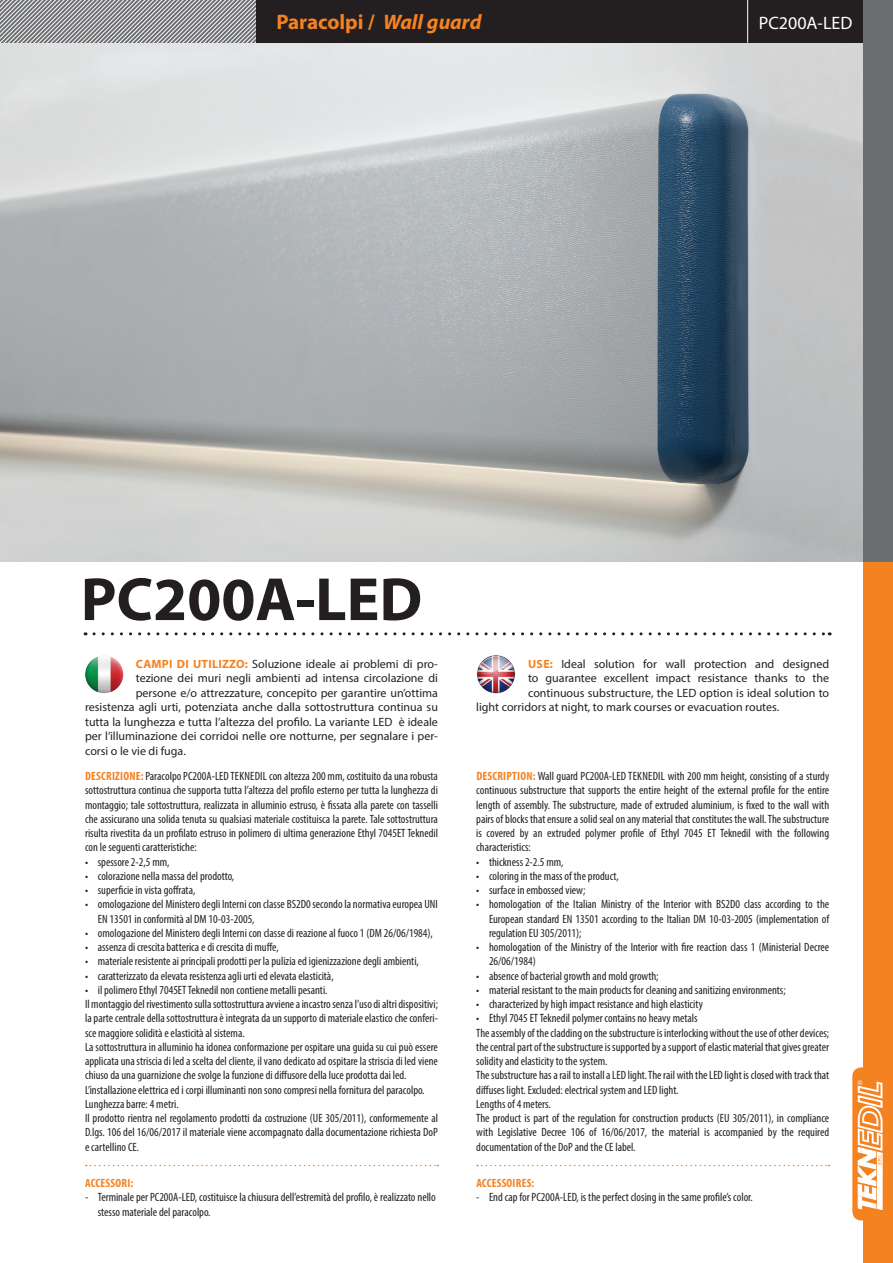
<style>
.page{position:relative;width:893px;height:1263px;background:#fff}
.page>*{position:absolute;margin:0;border:0;box-sizing:border-box;transform-origin:0 0}
.t1{font:700 61.5px "Myriad Pro";color:#231f20}
.t2{font:700 21px "Myriad Pro";color:#f58220}
.t3{font:18px "Myriad Pro";color:#fff}
.t4{font:condensed 12px/14.2px "Myriad Pro";color:#231f20}
.t5{font:12px "Myriad Pro";color:#231f20}
.t6{font:700 condensed 12px "Myriad Pro";letter-spacing:.02em;color:#f58220}
.t7{font:6.45px "Helvetica";color:#fff}
.s1{font-style:italic}
.s2{font-weight:700;color:#f58220}
</style>
<div class="page">
<img style="left:0;top:43px;width:863px;height:518px">
<div style="left:0;top:0;width:893px;height:43px;background:#231f20"></div>
<div style="left:852px;top:1067px;width:24px;height:153px;background:#f58220;border-radius:9px"></div>
<div style="left:863px;top:0;width:30px;height:1263px;background:#f58220"></div>
<div style="left:863px;top:0;width:30px;height:561px;background:#6c6d70"></div>
<hr style="left:747px;top:0;width:1px;height:43px;background:#fff">
<svg style="left:0;top:0;width:255px;height:43px;background:#9c9d9f"></svg>
<svg style="left:857px;top:1081px;width:26px;height:129px"></svg>
<svg style="left:94px;top:632px;width:736px;height:3px"></svg>
<img style="left:85px;top:655px;width:38px;height:38px">
<img style="left:477px;top:655px;width:38px;height:38px">
<svg style="left:86px;top:1165px;width:352px;height:1px"></svg>
<svg style="left:477px;top:1165px;width:352px;height:1px"></svg>
<h2 class="t2" style="left:276px;top:8px;width:207px">Paracolpi / <span class="s1">Wall guard</span></h2>
<h3 class="t3" style="left:759px;top:12px;width:95px">PC200A-LED</h3>
<h1 class="t1" style="left:81px;top:559px;width:343px">PC200A-LED</h1>
<p class="t5" style="left:136px;top:657px;width:304px"><span class="s2">CAMPI DI UTILIZZO:</span> Soluzione ideale ai problemi di pro-</p>
<p class="t5" style="left:136px;top:671px;width:304px">tezione dei muri negli ambienti ad intensa circolazione di</p>
<p class="t5" style="left:136px;top:685px;width:304px">persone e/o attrezzature, concepito per garantire un’ottima</p>
<p class="t5" style="left:85px;top:700px;width:354px">resistenza agli urti, potenziata anche dalla sottostruttura continua su</p>
<p class="t5" style="left:85px;top:714px;width:354px">tutta la lunghezza e tutta l’altezza del profilo. La variante LED è ideale</p>
<p class="t5" style="left:85px;top:729px;width:354px">per l’illuminazione dei corridoi nelle ore notturne, per segnalare i per-</p>
<p class="t5" style="left:85px;top:743px;width:102px">corsi o le vie di fuga.</p>
<p class="t4" style="left:85px;top:769px;width:354px;text-align:justify"><span class="s2">DESCRIZIONE:</span> Paracolpo PC200A-LED TEKNEDIL con altezza 200 mm, costituito da una robusta sottostruttura continua che supporta tutta l’altezza del profilo esterno per tutta la lunghezza di montaggio; tale sottostruttura, realizzata in alluminio estruso, è fissata alla parete con tasselli che assicurano una solida tenuta su qualsiasi materiale costituisca la parete. Tale sottostruttura risulta rivestita da un profilato estruso in polimero di ultima generazione Ethyl 7045ET Teknedil con le seguenti caratteristiche:</p>
<p class="t4" style="left:85px;top:854px;width:86px">• spessore 2-2,5 mm,</p>
<p class="t4" style="left:85px;top:869px;width:151px">• colorazione nella massa del prodotto,</p>
<p class="t4" style="left:85px;top:883px;width:112px">• superficie in vista goffrata,</p>
<p class="t4" style="left:98px;top:897px;width:342px;text-indent:-13px">• omologazione del Ministero degli Interni con classe BS2D0 secondo la normativa europea UNI<br>EN 13501 in conformità al DM 10-03-2005,</p>
<p class="t4" style="left:85px;top:926px;width:349px">• omologazione del Ministero degli Interni con classe di reazione al fuoco 1 (DM 26/06/1984),</p>
<p class="t4" style="left:85px;top:940px;width:195px">• assenza di crescita batterica e di crescita di muffe,</p>
<p class="t4" style="left:85px;top:954px;width:335px">• materiale resistente ai principali prodotti per la pulizia ed igienizzazione degli ambienti,</p>
<p class="t4" style="left:85px;top:968px;width:250px">• caratterizzato da elevata resistenza agli urti ed elevata elasticità,</p>
<p class="t4" style="left:85px;top:982px;width:354px">• il polimero Ethyl 7045ET Teknedil non contiene metalli pesanti.<br>Il montaggio del rivestimento sulla sottostruttura avviene a incastro senza l’uso di altri dispositivi; la parte centrale della sottostruttura è integrata da un supporto di materiale elastico che conferi&shy;sce maggiore solidità e elasticità al sistema.<br>La sottostruttura in alluminio ha idonea conformazione per ospitare una guida su cui può essere applicata una striscia di led a scelta del cliente, il vano dedicato ad ospitare la striscia di led viene chiuso da una guarnizione che svolge la funzione di diffusore della luce prodotta dai led.<br>L’installazione elettrica ed i corpi illuminanti non sono compresi nella fornitura del paracolpo.<br>Lunghezza barre: 4 metri.<br>Il prodotto rientra nel regolamento prodotti da costruzione (UE 305/2011), conformemente al D.lgs. 106 del 16/06/2017 il materiale viene accompagnato dalla documentazione richiesta DoP e cartellino CE.</p>
<p class="t6" style="left:85px;top:1175px;width:50px">ACCESSORI:</p>
<p class="t4" style="left:98px;top:1190px;width:340px;text-indent:-13px">- Terminale per PC200A-LED, costituisce la chiusura dell’estremità del profilo, è realizzato nello stesso materiale del paracolpo.</p>
<p class="t5" style="left:528px;top:657px;width:302px"><span class="s2">USE:</span> Ideal solution for wall protection and designed</p>
<p class="t5" style="left:528px;top:671px;width:303px">to guarantee excellent impact resistance thanks to the</p>
<p class="t5" style="left:528px;top:685px;width:303px">continuous substructure, the LED option is ideal solution to</p>
<p class="t5" style="left:476px;top:700px;width:305px">light corridors at night, to mark courses or evacuation routes.</p>
<p class="t4" style="left:476px;top:769px;width:354px;text-align:justify"><span class="s2">DESCRIPTION:</span> Wall guard PC200A-LED TEKNEDIL with 200 mm height, consisting of a sturdy continuous substructure that supports the entire height of the external profile for the entire length of assembly. The substructure, made of extruded aluminium, is fixed to the wall with pairs of blocks that ensure a solid seal on any material that constitutes the wall. The substructure is covered by an extruded polymer profile of Ethyl 7045 ET Teknedil with the following characteristics:</p>
<p class="t4" style="left:476px;top:854px;width:89px">• thickness 2-2.5 mm,</p>
<p class="t4" style="left:476px;top:869px;width:144px">• coloring in the mass of the product,</p>
<p class="t4" style="left:476px;top:883px;width:111px">• surface in embossed view;</p>
<p class="t4" style="left:489px;top:897px;width:342px;text-align:justify;text-indent:-13px">• homologation of the Italian Ministry of the Interior with BS2D0 class according to the European standard EN 13501 according to the Italian DM 10-03-2005 (implementation of regulation EU 305/2011);</p>
<p class="t4" style="left:489px;top:940px;width:342px;text-indent:-13px">• homologation of the Ministry of the Interior with fire reaction class 1 (Ministerial Decree<br>26/06/1984)</p>
<p class="t4" style="left:476px;top:968px;width:184px">• absence of bacterial growth and mold growth;</p>
<p class="t4" style="left:476px;top:982px;width:311px">• material resistant to the main products for cleaning and sanitizing environments;</p>
<p class="t4" style="left:476px;top:997px;width:228px">• characterized by high impact resistance and high elasticity</p>
<p class="t4" style="left:476px;top:1011px;width:354px">• Ethyl 7045 ET Teknedil polymer contains no heavy metals<br>The assembly of the cladding on the substructure is interlocking without the use of other devices; the central part of the substructure is supported by a support of elastic material that gives greater solidity and elasticity to the system.<br>The substructure has a rail to install a LED light. The rail with the LED light is closed with track that diffuses light. Excluded: electrical system and LED light.<br>Lengths of 4 meters.<br>The product is part of the regulation for construction products (EU 305/2011), in compliance with Legislative Decree 106 of 16/06/2017, the material is accompanied by the required documentation of the DoP and the CE label.</p>
<p class="t6" style="left:476px;top:1175px;width:59px">ACCESSOIRES:</p>
<p class="t4" style="left:476px;top:1190px;width:278px">- End cap for PC200A-LED, is the perfect closing in the same profile’s color.</p>
<p class="t7" style="left:855px;top:1085px;width:6px;rotate:-90deg">®</p>
</div>
